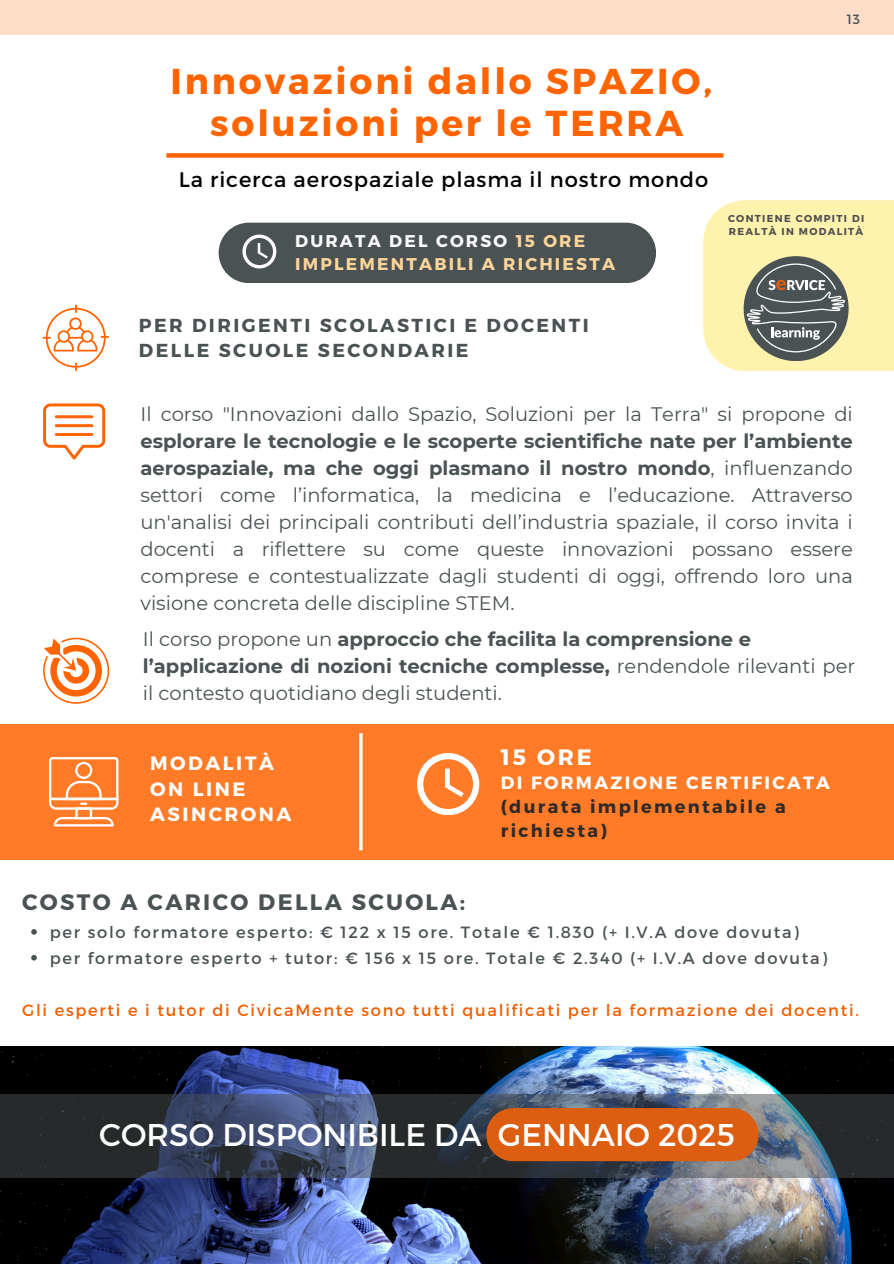
<style>
.page{position:relative;width:894px;height:1264px;background:#fff}
.page>*{position:absolute;margin:0;border:0;box-sizing:border-box;transform-origin:0 0}
.t1{font:700 36px/41.7px "Montserrat";letter-spacing:.08em;color:#ff6400;text-align:center}
.t2{font:31.35px "Montserrat";color:#fff}
.t3{font:700 22.2px "Montserrat";letter-spacing:.105em;color:#4a5254}
.t4{font:700 22.2px "Montserrat";color:#fff}
.t5{font:21px "Montserrat";letter-spacing:.04em;color:#000}
.t6{font:19.5px/27px "Montserrat";color:#4a5254}
.t7{font:700 19.5px "Montserrat";color:#4a5254}
.t8{font:700 19.2px/25.8px "Montserrat";letter-spacing:.13em;color:#fff}
.t9{font:700 18.75px/24.8px "Montserrat";letter-spacing:.13em;color:#4a5254}
.t10{font:700 17.7px/23.7px "Montserrat";letter-spacing:.13em;color:#302b29}
.t11{font:700 17.7px "Montserrat";letter-spacing:.13em;color:#fff}
.t12{font:700 16.95px "Montserrat";letter-spacing:.13em;color:#ffd699}
.t13{font:700 16.95px "Montserrat";letter-spacing:.13em;color:#fdfcfc}
.t14{font:16.2px/25.8px "Montserrat";letter-spacing:.105em;color:#4a5254}
.t15{font:16.2px "Montserrat";letter-spacing:.105em;color:#f05e00}
.t16{font:13.35px "Montserrat";color:#4a5254}
.t17{font:700 10.05px/13.4px "Montserrat";letter-spacing:.13em;color:#4e4e4e}
.s1{color:#ffd699}
.s2{font-weight:700}
.s3{font-weight:400}
</style>
<div class="page">
<div style="left:0;top:0;width:893px;height:35px;background:#ffdec9"></div>
<svg style="left:43px;top:403px;width:62px;height:56px"></svg>
<svg style="left:43px;top:637px;width:66px;height:66px"></svg>
<svg style="left:43px;top:305px;width:66px;height:66px"></svg>
<div style="left:166px;top:153px;width:557px;height:5px;background:#ff6400"></div>
<img style="left:0;top:1046px;width:893px;height:217px">
<svg style="left:0;top:1094px;width:893px;height:83px;background:#3a4351"></svg>
<div style="left:486px;top:1108px;width:272px;height:53px;background:#dd5e11;border-radius:27px"></div>
<div style="left:0;top:724px;width:893px;height:135px;background:#ff7b27"></div>
<svg style="left:49px;top:757px;width:69px;height:69px"></svg>
<svg style="left:417px;top:753px;width:62px;height:62px"></svg>
<hr style="left:359px;top:733px;width:3px;height:117px;background:#fff">
<svg style="left:31px;top:929px;width:6px;height:5px"></svg>
<svg style="left:31px;top:955px;width:6px;height:5px"></svg>
<div style="left:703px;top:200px;width:190px;height:171px;background:#fff2ad"></div>
<svg style="left:743px;top:256px;width:105px;height:105px"></svg>
<div style="left:218px;top:223px;width:438px;height:60px;background:#4a5254"></div>
<h1 class="t1" style="left:170px;top:59px;width:543px">Innovazioni dallo SPAZIO, soluzioni per le TERRA</h1>
<p class="t5" style="left:179px;top:165px;width:531px">La ricerca aerospaziale plasma il nostro mondo</p>
<p class="t13" style="left:295px;top:230px;width:291px">DURATA DEL CORSO <span class="s1">15 ORE</span></p>
<p class="t12" style="left:295px;top:252px;width:321px">IMPLEMENTABILI A RICHIESTA</p>
<p class="t16" style="left:846px;top:10px;width:15px">13</p>
<h5 class="t17" style="left:727px;top:211px;width:138px">CONTIENE COMPITI DI<br>REALTÀ IN MODALITÀ</h5>
<p class="t9" style="left:139px;top:312px;width:451px">PER DIRIGENTI SCOLASTICI E DOCENTI<br>DELLE SCUOLE SECONDARIE</p>
<h4 class="t6" style="left:140px;top:400px;width:713px;text-align:justify">Il corso "Innovazioni dallo Spazio, Soluzioni per la Terra" si propone di <span class="s2">esplorare le tecnologie e le scoperte scientifiche nate per l’ambiente aerospaziale, ma che oggi plasmano il nostro mondo</span>, influenzando settori come l’informatica, la medicina e l’educazione. Attraverso un'analisi dei principali contributi dell’industria spaziale, il corso invita i docenti a riflettere su come queste innovazioni possano essere comprese e contestualizzate dagli studenti di oggi, offrendo loro una visione concreta delle discipline STEM.</h4>
<p class="t7" style="left:143px;top:627px;width:609px"><span class="s3">Il corso propone un</span> approccio che facilita la comprensione e</p>
<p class="t6" style="left:143px;top:652px;width:713px"><span class="s2">l’applicazione di nozioni tecniche complesse,</span> rendendole rilevanti per il contesto quotidiano degli studenti.</p>
<p class="t8" style="left:150px;top:749px;width:143px">MODALITÀ<br>ON LINE<br>ASINCRONA</p>
<p class="t4" style="left:500px;top:742px;width:93px">15 ORE</p>
<p class="t11" style="left:500px;top:771px;width:330px">DI FORMAZIONE CERTIFICATA</p>
<p class="t10" style="left:500px;top:794px;width:286px">(durata implementabile a richiesta)</p>
<p class="t3" style="left:22px;top:887px;width:444px">COSTO A CARICO DELLA SCUOLA:</p>
<p class="t14" style="left:50px;top:918px;width:778px">per solo formatore esperto: € 122 x 15 ore. Totale € 1.830 (+ I.V.A dove dovuta) per formatore esperto + tutor: € 156 x 15 ore. Totale € 2.340 (+ I.V.A dove dovuta)</p>
<p class="t15" style="left:22px;top:999px;width:837px">Gli esperti e i tutor di CivicaMente sono tutti qualificati per la formazione dei docenti.</p>
<p class="t2" style="left:99px;top:1114px;width:637px">CORSO DISPONIBILE DA GENNAIO 2025</p>
</div>
